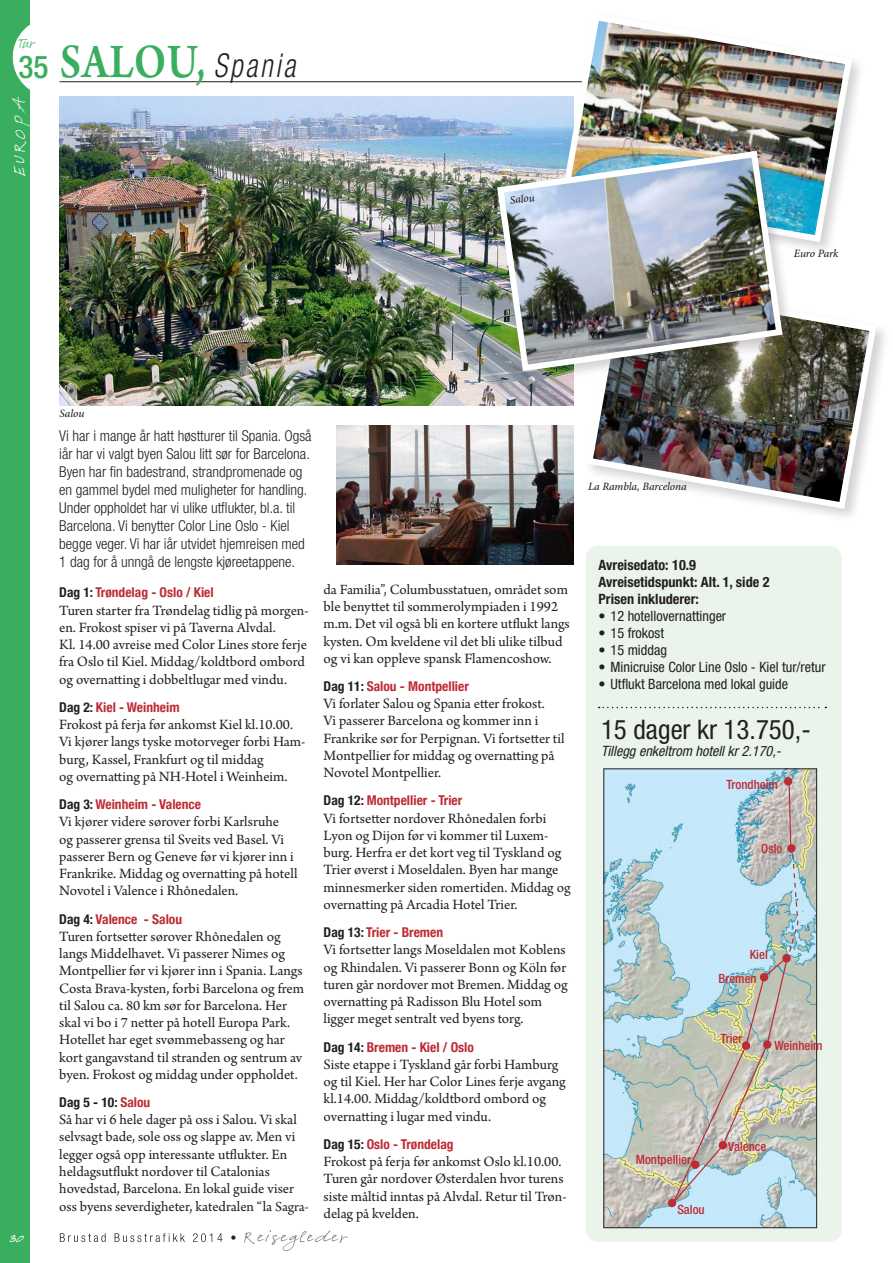
<style>
.page{position:relative;width:893px;height:1263px;background:#fff}
.page>*{position:absolute;margin:0;border:0;box-sizing:border-box;transform-origin:0 0}
.t1{font:600 51px "Arno Pro";letter-spacing:.01em;color:#3aae5f;scale:.85 1}
.t2{font:500 condensed 31.5px "Helvetica Neue";color:#3aae5f}
.t3{font:condensed 27px "Helvetica Neue";color:#231f20}
.t4{font:15px/17.2px "Arno Pro";letter-spacing:-.005em;color:#231f20}
.t5{font:300 condensed 15px/18px "Helvetica Neue";color:#231f20}
.t6{font:14.85px "Arno Pro";letter-spacing:-.005em;color:#231f20}
.t7{font:condensed 14.25px "Helvetica Neue";color:#231f20}
.t8{font:700 condensed 14.25px/17.1px "Helvetica Neue";color:#231f20}
.t9{font:italic condensed 14.25px "Helvetica Neue";color:#231f20}
.t10{font:700 condensed 13.5px "Helvetica Neue";color:#be2b36}
.t11{font:700 condensed 13.5px "Helvetica Neue";color:#231f20}
.t12{font:500 condensed 12.75px/23.7px "Helvetica Neue";color:#be2b36}
.t13{font:12px "Pea Olson";letter-spacing:.2em;color:#fff}
.t14{font:italic 500 11.25px "Minion Pro";letter-spacing:-.01em;color:#231f20}
.t15{font:10.5px "Pea Olson";color:#3aae5f;scale:.85 1}
.s1{font-family:"Helvetica Neue";font-weight:300;font-style:italic;font-stretch:condensed;font-size:33px;color:#231f20}
.s2{color:#231f20}
.s3{color:#be2b36}
.s4{font-size:14.55px}
.s5{font-size:15px}
</style>
<div class="page">
<div style="left:0;top:0;width:30px;height:1263px;background:#3aae5f"></div>
<div style="left:13px;top:18px;width:79px;height:79px;background:#fff;border-radius:50%"></div>
<svg style="left:244px;top:1230px;width:104px;height:21px"></svg>
<svg style="left:60px;top:1233px;width:176px;height:9px"></svg>
<hr style="left:60px;top:81px;width:778px;height:1px;background:#231f20">
<img style="left:60px;top:97px;width:514px;height:309px">
<img style="left:336px;top:425px;width:237px;height:139px">
<div style="left:586px;top:546px;width:256px;height:696px;background:#eaf4ea;border-radius:13px"></div>
<img style="left:606px;top:771px;width:209px;height:455px">
<div style="left:604px;top:769px;width:213px;height:459px;border:1px solid #231f20"></div>
<div style="left:784px;top:777px;width:8px;height:8px;background:#bd2b36;border-radius:50%"></div>
<div style="left:668px;top:1199px;width:8px;height:8px;background:#bd313c;border-radius:50%"></div>
<svg style="left:599px;top:707px;width:227px;height:1px"></svg>
<img style="left:669px;top:780px;width:130px;height:430px">
<div style="left:760px;top:973px;width:8px;height:8px;background:#bd2b36;border-radius:50%"></div>
<img style="left:558px;top:20px;width:297px;height:226px">
<img style="left:590px;top:318px;width:290px;height:194px">
<div style="left:495px;top:148px;width:302px;height:238px;background:#231f20;opacity:.2"></div>
<img style="left:494px;top:147px;width:292px;height:228px">
<p class="t15" style="left:19px;top:37px;width:22px">Tur</p>
<h2 class="t2" style="left:19px;top:48px;width:32px">35</h2>
<p class="t13" style="left:13px;top:176px;width:80px;rotate:-90deg">EUROPA</p>
<h1 class="t1" style="left:60px;top:32px;width:279px">SALOU, <span class="s1">Spania</span></h1>
<p class="t14" style="left:509px;top:193px;width:26px;rotate:-8deg">Salou</p>
<p class="t14" style="left:794px;top:245px;width:46px">Euro Park</p>
<p class="t13" style="left:10px;top:1231px;width:16px">30</p>
<p class="t14" style="left:60px;top:406px;width:26px">Salou</p>
<p class="t5" style="left:59px;top:427px;width:254px">Vi har i mange år hatt høstturer til Spania. Også iår har vi valgt byen Salou litt sør for Barcelona.<br>Byen har fin badestrand, strandpromenade og en gammel bydel med muligheter for handling.<br>Under oppholdet har vi ulike utflukter, bl.a. til Barcelona. Vi benytter Color Line Oslo - Kiel begge veger. Vi har iår utvidet hjemreisen med 1 dag for å unngå de lengste kjøreetappene.</p>
<p class="t10" style="left:59px;top:584px;width:156px"><span class="s2">Dag 1:</span> Trøndelag - Oslo / Kiel</p>
<p class="t4" style="left:59px;top:602px;width:251px">Turen starter fra Trøndelag tidlig på morgen&shy;en. Frokost spiser vi på Taverna Alvdal.<br>Kl. 14.00 avreise med Color Lines store ferje fra Oslo til Kiel. Middag/koldtbord ombord og overnatting i dobbeltlugar med vindu.</p>
<p class="t10" style="left:59px;top:699px;width:122px"><span class="s2">Dag 2:</span> Kiel - Weinheim</p>
<p class="t4" style="left:59px;top:717px;width:248px">Frokost på ferja før ankomst Kiel kl.10.00.<br>Vi kjører langs tyske motorveger forbi Ham&shy;burg, Kassel, Frankfurt og til middag<br>og overnatting på NH-Hotel i Weinheim.</p>
<p class="t10" style="left:59px;top:796px;width:143px"><span class="s2">Dag 3:</span> Weinheim - Valence</p>
<p class="t4" style="left:59px;top:814px;width:240px">Vi kjører videre sørover forbi Karlsruhe<br>og passerer grensa til Sveits ved Basel. Vi passerer Bern og Geneve før vi kjører inn i Frankrike. Middag og overnatting på hotell Novotel i Valence i Rhônedalen.</p>
<p class="t10" style="left:59px;top:910px;width:124px"><span class="s2">Dag 4:</span> Valence - Salou</p>
<p class="t4" style="left:59px;top:928px;width:246px">Turen fortsetter sørover Rhônedalen og langs Middelhavet. Vi passerer Nimes og Montpellier før vi kjører inn i Spania. Langs Costa Brava-kysten, forbi Barcelona og frem til Salou ca. 80 km sør for Barcelona. Her skal vi bo i 7 netter på hotell Europa Park.<br>Hotellet har eget svømmebasseng og har kort gangavstand til stranden og sentrum av byen. Frokost og middag under oppholdet.</p>
<p class="t11" style="left:59px;top:1094px;width:93px">Dag 5 - 10: <span class="s3">Salou</span></p>
<p class="t4" style="left:59px;top:1112px;width:251px">Så har vi 6 hele dager på oss i Salou. Vi skal selvsagt bade, sole oss og slappe av. Men vi legger også opp interessante utflukter. En heldagsutflukt nordover til Catalonias hovedstad, Barcelona. En lokal guide viser oss byens severdigheter, katedralen “la <span class="s4">Sagra-</span></p>
<p class="t6" style="left:324px;top:581px;width:246px">da Familia”, Columbusstatuen, området <span class="s5">som</span></p>
<p class="t4" style="left:324px;top:599px;width:248px">ble benyttet til sommerolympiaden i 1992 m.m. Det vil også bli en kortere utflukt langs kysten. Om kveldene vil det bli ulike tilbud og vi kan oppleve spansk Flamencoshow.</p>
<p class="t10" style="left:324px;top:678px;width:147px"><span class="s2">Dag 11:</span> Salou - Montpellier</p>
<p class="t4" style="left:324px;top:696px;width:243px">Vi forlater Salou og Spania etter frokost.<br>Vi passerer Barcelona og kommer inn i Frankrike sør for Perpignan. Vi fortsetter til Montpellier for middag og overnatting på Novotel Montpellier.</p>
<p class="t10" style="left:324px;top:792px;width:140px"><span class="s2">Dag 12:</span> Montpellier - Trier</p>
<p class="t4" style="left:324px;top:810px;width:249px">Vi fortsetter nordover Rhônedalen forbi Lyon og Dijon før vi kommer til Luxem&shy;burg. Herfra er det kort veg til Tyskland og Trier øverst i Moseldalen. Byen har mange minnesmerker siden romertiden. Middag og overnatting på Arcadia Hotel Trier.</p>
<p class="t10" style="left:324px;top:924px;width:121px"><span class="s2">Dag 13:</span> Trier - Bremen</p>
<p class="t4" style="left:324px;top:942px;width:246px">Vi fortsetter langs Moseldalen mot Koblens og Rhindalen. Vi passerer Bonn og Köln før turen går nordover mot Bremen. Middag og overnatting på Radisson Blu Hotel som ligger meget sentralt ved byens torg.</p>
<p class="t10" style="left:324px;top:1039px;width:152px"><span class="s2">Dag 14:</span> Bremen - Kiel / Oslo</p>
<p class="t4" style="left:324px;top:1056px;width:244px">Siste etappe i Tyskland går forbi Hamburg og til Kiel. Her har Color Lines ferje avgang kl.14.00. Middag/koldtbord ombord og overnatting i lugar med vindu.</p>
<p class="t10" style="left:324px;top:1136px;width:132px"><span class="s2">Dag 15:</span> Oslo - Trøndelag</p>
<p class="t4" style="left:324px;top:1154px;width:245px">Frokost på ferja før ankomst Oslo kl.10.00.<br>Turen går nordover Østerdalen hvor turens siste måltid inntas på Alvdal. Retur til Trøn&shy;delag på kvelden.</p>
<p class="t14" style="left:588px;top:479px;width:100px">La Rambla, Barcelona</p>
<p class="t8" style="left:599px;top:556px;width:173px">Avreisedato: 10.9<br>Avreisetidspunkt: Alt. 1, side 2<br>Prisen inkluderer:</p>
<p class="t7" style="left:599px;top:607px;width:129px">• 12 hotellovernattinger</p>
<p class="t7" style="left:599px;top:625px;width:67px">• 15 frokost</p>
<p class="t7" style="left:599px;top:642px;width:70px">• 15 middag</p>
<p class="t7" style="left:599px;top:659px;width:228px">• Minicruise Color Line Oslo - Kiel tur/retur</p>
<p class="t7" style="left:599px;top:676px;width:191px">• Utflukt Barcelona med lokal guide</p>
<h3 class="t3" style="left:601px;top:714px;width:211px">15 dager kr 13.750,-</h3>
<p class="t9" style="left:601px;top:743px;width:181px">Tillegg enkeltrom hotell kr 2.170,-</p>
<p class="t12" style="left:727px;top:772px;width:53px">Trondheim</p>
<p class="t12" style="left:761px;top:836px;width:23px">Oslo</p>
<p class="t12" style="left:719px;top:943px;width:51px;text-indent:31px">Kiel<br>Bremen</p>
<p class="t12" style="left:721px;top:1026px;width:23px">Trier</p>
<p class="t12" style="left:774px;top:1034px;width:50px">Weinheim</p>
<p class="t12" style="left:636px;top:1147px;width:57px">Montpellier</p>
<p class="t12" style="left:677px;top:1197px;width:29px">Salou</p>
<p class="t12" style="left:728px;top:1134px;width:40px">Valence</p>
</div>
